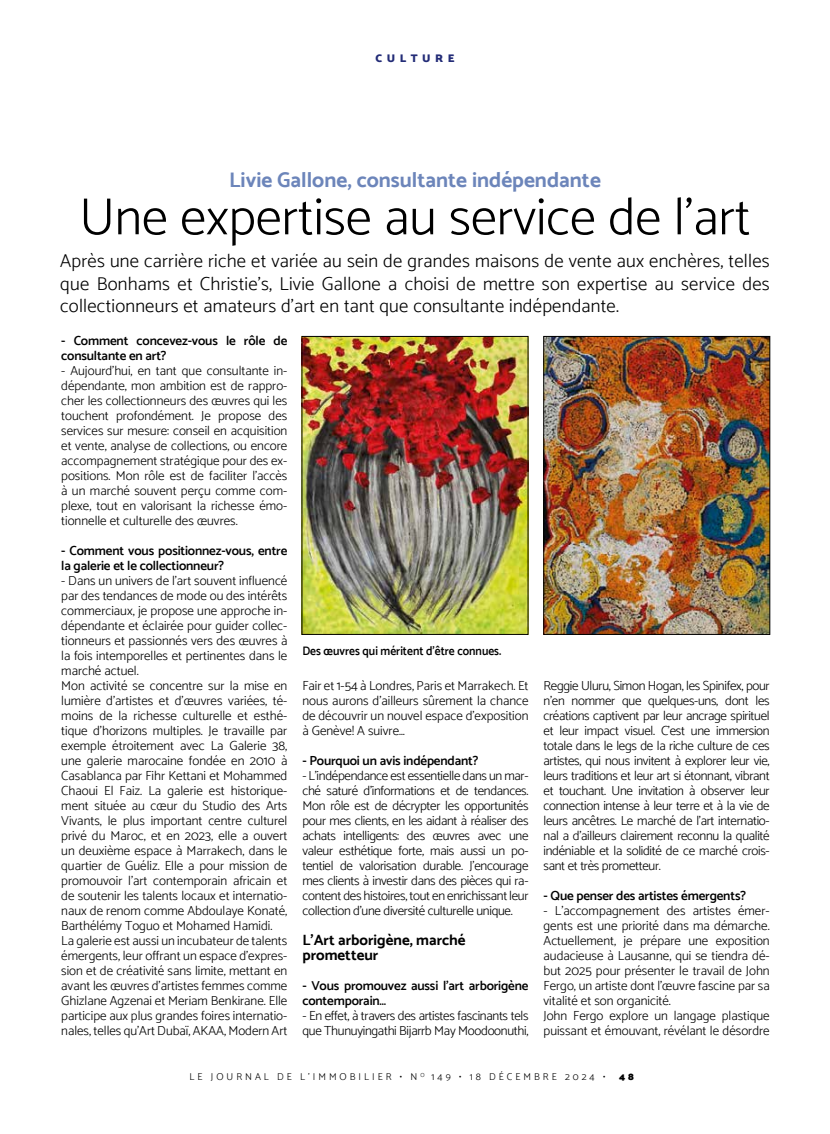
<style>
.page{position:relative;width:830px;height:1134px;background:#fff}
.page>*{position:absolute;margin:0;border:0;box-sizing:border-box;transform-origin:0 0}
.t1{font:300 52.5px "Catamaran";color:#000}
.t2{font:700 21.25px "Catamaran";color:#6c85ba}
.t3{font:300 18.75px/22.5px "Catamaran";letter-spacing:.01em;color:#000;text-align:justify}
.t4{font:700 15px/15px "Catamaran";color:#000}
.t5{font:300 13.12px/15px "Catamaran";color:#000;text-align:justify}
.t6{font:600 13.12px/15px "Catamaran";letter-spacing:-.01em;color:#000}
.t7{font:300 13.12px/15px "Catamaran";letter-spacing:-.02em;color:#000}
.t8{font:600 12.5px "Catamaran";color:#000;scale:.92 1}
.t9{font:900 11.25px "Catamaran";letter-spacing:.4em;color:#232c77}
.t10{font:300 10px "Catamaran";letter-spacing:.3em;color:#000}
.t11{font:900 10px "Catamaran";color:#000}
</style>
<div class="page">
<img style="left:303px;top:338px;width:223px;height:295px">
<div style="left:301px;top:336px;width:227px;height:299px;border:1px solid #000"></div>
<img style="left:545px;top:338px;width:222px;height:295px">
<div style="left:543px;top:336px;width:226px;height:299px;border:1px solid #000"></div>
<p class="t9" style="left:375px;top:51px;width:80px">CULTURE</p>
<h2 class="t2" style="left:229px;top:167px;width:373px">Livie Gallone, consultante indépendante</h2>
<h1 class="t1" style="left:79px;top:185px;width:672px">Une expertise au service de l’art</h1>
<p class="t3" style="left:60px;top:250px;width:710px">Après une carrière riche et variée au sein de grandes maisons de vente aux enchères, telles que Bonhams et Christie’s, Livie Gallone a choisi de mettre son expertise au service des collectionneurs et amateurs d’art en tant que consultante indépendante.</p>
<p class="t6" style="left:61px;top:333px;width:227px">- Comment concevez-vous le rôle de consultante en art?</p>
<p class="t5" style="left:61px;top:363px;width:227px">- Aujourd’hui, en tant que consultante in&shy;dépendante, mon ambition est de rappro&shy;cher les collectionneurs des œuvres qui les touchent profondément. Je propose des services sur mesure: conseil en acquisition et vente, analyse de collections, ou encore accompagnement stratégique pour des ex&shy;positions. Mon rôle est de faciliter l’accès à un marché souvent perçu comme com&shy;plexe, tout en valorisant la richesse émo&shy;tionnelle et culturelle des œuvres.</p>
<p class="t6" style="left:61px;top:543px;width:227px">- Comment vous positionnez-vous, entre la galerie et le collectionneur?</p>
<p class="t5" style="left:61px;top:573px;width:227px;text-align:left">- Dans un univers de l’art souvent influencé par des tendances de mode ou des intérêts commerciaux, je propose une approche in&shy;dépendante et éclairée pour guider collec&shy;tionneurs et passionnés vers des œuvres à la fois intemporelles et pertinentes dans le marché actuel.<br>Mon activité se concentre sur la mise en lumière d’artistes et d’œuvres variées, té&shy;moins de la richesse culturelle et esthé&shy;tique d’horizons multiples. Je travaille par exemple étroitement avec La Galerie 38, une galerie marocaine fondée en 2010 à Casablanca par Fihr Kettani et Mohammed Chaoui El Faiz. La galerie est historique&shy;ment située au cœur du Studio des Arts Vivants, le plus important centre culturel privé du Maroc, et en 2023, elle a ouvert un deuxième espace à Marrakech, dans le quartier de Guéliz. Elle a pour mission de promouvoir l’art contemporain africain et de soutenir les talents locaux et internatio&shy;naux de renom comme Abdoulaye Konaté, Barthélémy Toguo et Mohamed Hamidi.<br>La galerie est aussi un incubateur de talents émergents, leur offrant un espace d’expres&shy;sion et de créativité sans limite, mettant en avant les œuvres d’artistes femmes comme Ghizlane Agzenai et Meriam Benkirane. Elle participe aux plus grandes foires internatio&shy;nales, telles qu'Art Dubaï, AKAA, Modern Art</p>
<p class="t8" style="left:302px;top:643px;width:218px">Des œuvres qui méritent d'être connues.</p>
<p class="t5" style="left:302px;top:678px;width:227px">Fair et 1-54 à Londres, Paris et Marrakech. Et nous aurons d’ailleurs sûrement la chance de découvrir un nouvel espace d’exposition à Genève! A suivre…</p>
<p class="t6" style="left:302px;top:753px;width:177px">- Pourquoi un avis indépendant?</p>
<p class="t5" style="left:302px;top:768px;width:227px">- L’indépendance est essentielle dans un mar&shy;ché saturé d’informations et de tendances.<br>Mon rôle est de décrypter les opportunités pour mes clients, en les aidant à réaliser des achats intelligents: des œuvres avec une valeur esthétique forte, mais aussi un po&shy;tentiel de valorisation durable. J’encourage mes clients à investir dans des pièces qui ra&shy;content des histoires, tout en enrichissant leur collection d’une diversité culturelle unique.</p>
<p class="t4" style="left:302px;top:932px;width:165px">L’Art arborigène, marché prometteur</p>
<p class="t6" style="left:302px;top:978px;width:227px">- Vous promouvez aussi l’art arborigène contemporain…</p>
<p class="t7" style="left:302px;top:1008px;width:227px">- En effet, à travers des artistes fascinants tels que Thunuyingathi Bijarrb May Moodoonuthi,</p>
<p class="t5" style="left:543px;top:678px;width:227px">Reggie Uluru, Simon Hogan, les Spinifex, pour n’en nommer que quelques-uns, dont les créations captivent par leur ancrage spirituel et leur impact visuel. C’est une immersion totale dans le legs de la riche culture de ces artistes, qui nous invitent à explorer leur vie, leurs traditions et leur art si étonnant, vibrant et touchant. Une invitation à observer leur connection intense à leur terre et à la vie de leurs ancêtres. Le marché de l’art internatio&shy;nal a d’ailleurs clairement reconnu la qualité indéniable et la solidité de ce marché crois&shy;sant et très prometteur.</p>
<p class="t6" style="left:543px;top:888px;width:204px">- Que penser des artistes émergents?</p>
<p class="t5" style="left:543px;top:903px;width:227px;text-align:left">- L’accompagnement des artistes émer&shy;gents est une priorité dans ma démarche.<br>Actuellement, je prépare une exposition audacieuse à Lausanne, qui se tiendra dé&shy;but 2025 pour présenter le travail de John Fergo, un artiste dont l’œuvre fascine par sa vitalité et son organicité.<br>John Fergo explore un langage plastique puissant et émouvant, révélant le désordre</p>
<p class="t10" style="left:189px;top:1071px;width:417px">LE JOURNAL DE L’IMMOBILIER • N <sup>O</sup> 149 • 18 DÉCEMBRE 2024 •</p>
<p class="t11" style="left:618px;top:1071px;width:16px">4 8</p>
</div>
